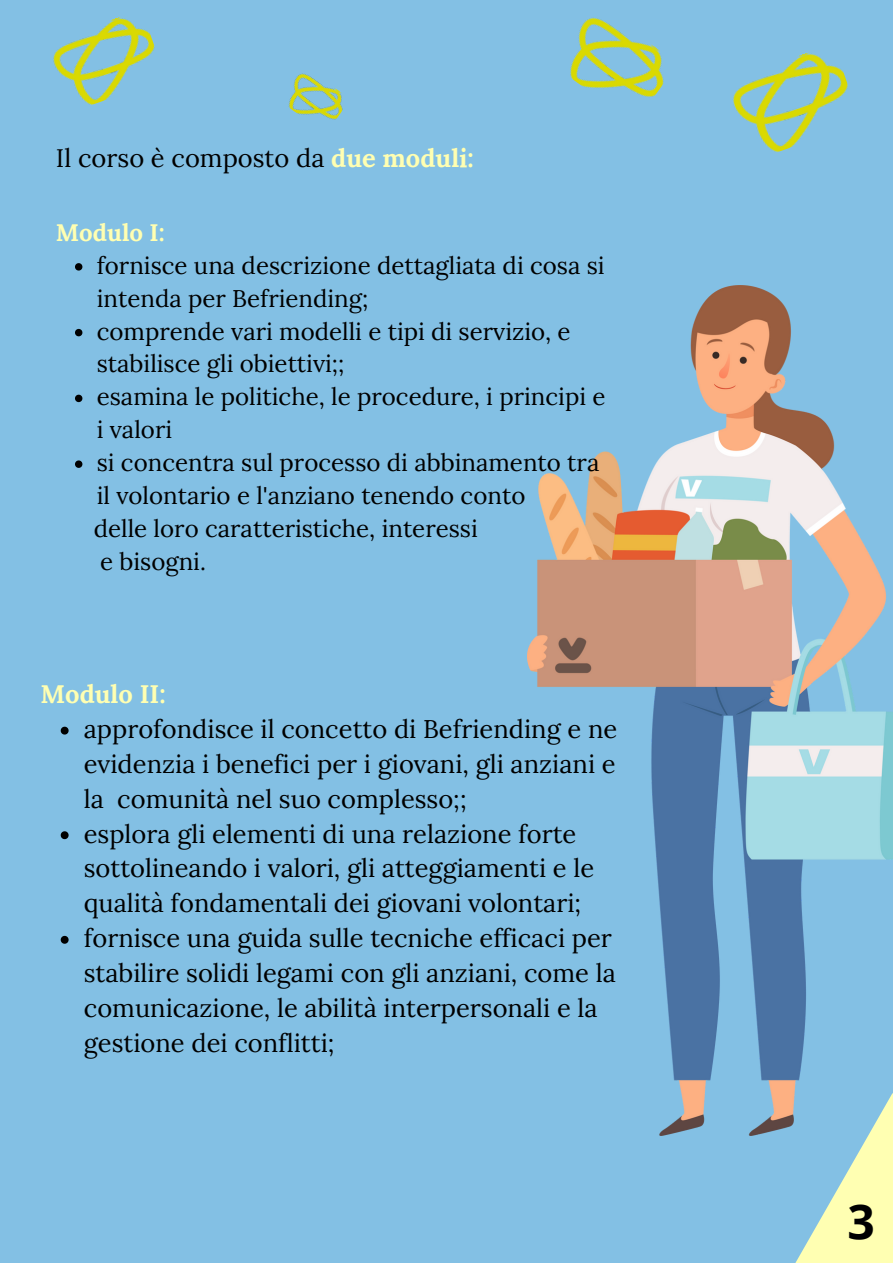
<style>
.page{position:relative;width:893px;height:1264px;background:#fff}
.page>*{position:absolute;margin:0;border:0;box-sizing:border-box;transform-origin:0 0}
.t1{font:700 48px "Open Sans";color:#000}
.t2{font:25.5px/34.8px "Lora";color:#000}
.t3{font:700 25.5px "Lora";color:#ffffb2}
.t4{font:24px/32.8px "Lora";color:#000}
.t5{font:700 24px "Lora";color:#ffffb2}
.s1{font-weight:700;color:#ffffb2}
</style>
<div class="page">
<div style="left:0;top:0;width:892px;height:1262px;background:#83c0e4"></div>
<img style="left:527px;top:285px;width:365px;height:850px">
<svg style="left:758px;top:1092px;width:134px;height:170px"></svg>
<svg style="left:75px;top:263px;width:7px;height:7px"></svg>
<svg style="left:75px;top:329px;width:7px;height:7px"></svg>
<svg style="left:75px;top:394px;width:7px;height:8px"></svg>
<svg style="left:75px;top:460px;width:7px;height:8px"></svg>
<svg style="left:61px;top:726px;width:8px;height:8px"></svg>
<svg style="left:61px;top:831px;width:8px;height:8px"></svg>
<svg style="left:61px;top:935px;width:8px;height:8px"></svg>
<img style="left:733px;top:52px;width:115px;height:100px">
<img style="left:570px;top:17px;width:94px;height:80px">
<img style="left:53px;top:17px;width:102px;height:88px">
<img style="left:289px;top:73px;width:54px;height:47px">
<p class="t2" style="left:56px;top:140px;width:419px">Il corso è composto da <span class="s1">due moduli:</span></p>
<p class="t5" style="left:56px;top:217px;width:110px">Modulo I:</p>
<p class="t4" style="left:97px;top:248px;width:509px">fornisce una descrizione dettagliata di cosa si intenda per Befriending;</p>
<p class="t4" style="left:97px;top:314px;width:475px">comprende vari modelli e tipi di servizio, e stabilisce gli obiettivi;;</p>
<p class="t4" style="left:97px;top:380px;width:510px">esamina le politiche, le procedure, i principi e i valori</p>
<p class="t4" style="left:97px;top:446px;width:504px">si concentra sul processo di abbinamento tra il volontario e l'anziano tenendo conto</p>
<p class="t4" style="left:94px;top:511px;width:385px">delle loro caratteristiche, interessi</p>
<p class="t4" style="left:100px;top:544px;width:107px">e bisogni.</p>
<p class="t3" style="left:40px;top:677px;width:127px">Modulo II:</p>
<p class="t2" style="left:84px;top:711px;width:535px;text-align:justify">approfondisce il concetto di Befriending e ne evidenzia i benefici per i giovani, gli anziani e la comunità nel suo complesso;;</p>
<p class="t2" style="left:84px;top:815px;width:512px">esplora gli elementi di una relazione forte sottolineando i valori, gli atteggiamenti e le qualità fondamentali dei giovani volontari;</p>
<p class="t2" style="left:84px;top:920px;width:533px">fornisce una guida sulle tecniche efficaci per stabilire solidi legami con gli anziani, come la comunicazione, le abilità interpersonali e la gestione dei conflitti;</p>
<p class="t1" style="left:847px;top:1188px;width:29px">3</p>
</div>
